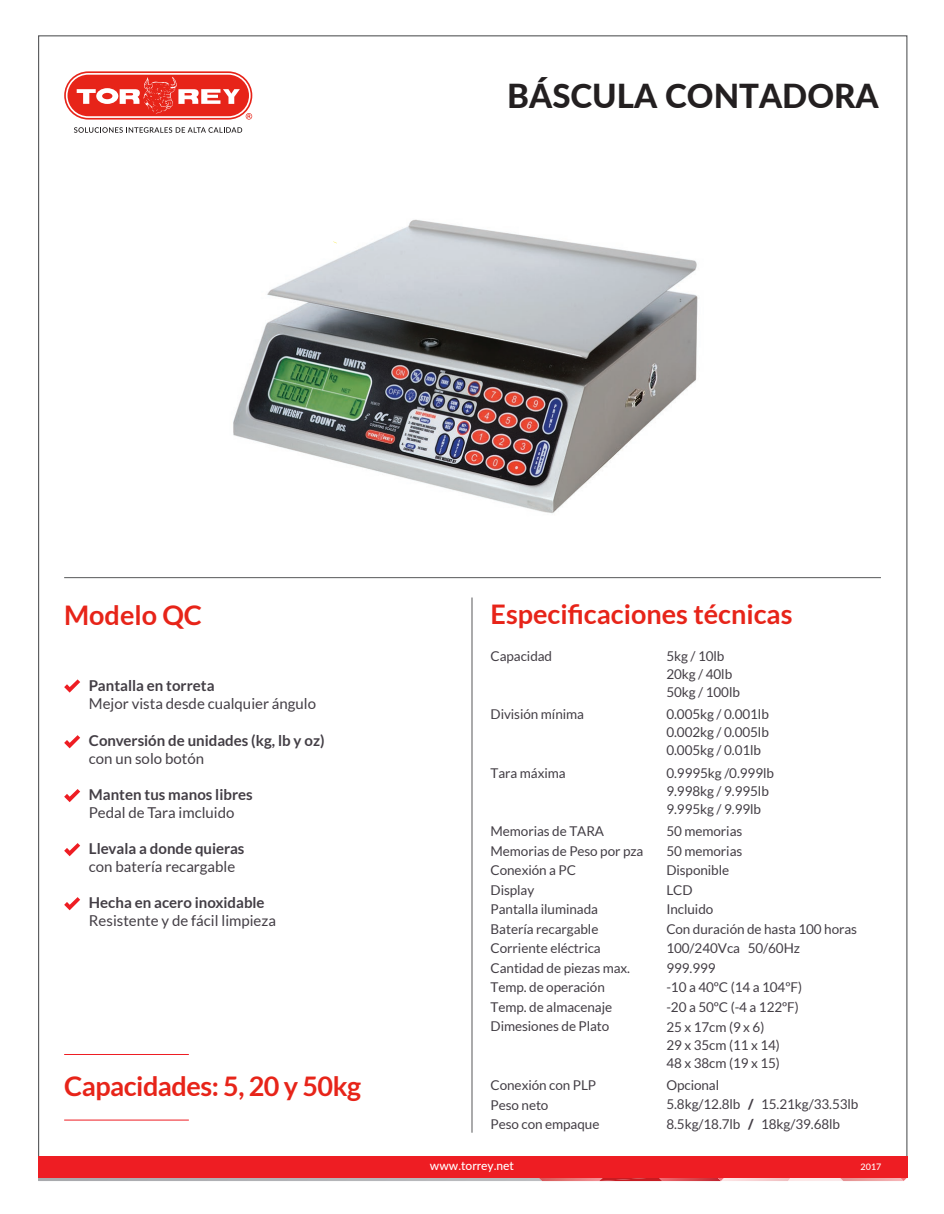
<style>
.page{position:relative;width:944px;height:1214px;background:#fff}
.page>*{position:absolute;margin:0;border:0;box-sizing:border-box;transform-origin:0 0}
.t1{font:800 33px "Lato";color:#231f20}
.t2{font:700 27px "Lato";color:#e72419}
.t3{font:700 27px "Lato";letter-spacing:-.02em;color:#e72419}
.t4{font:700 15px "Lato";color:#433e45}
.t5{font:15px "Lato";color:#433e45}
.t6{font:13.5px/19.5px "Lato";letter-spacing:-.005em;color:#433e45}
.t7{font:500 12px "Lato";color:#fff}
.t8{font:500 9px "Lato";color:#fff}
.s1{font-weight:900}
</style>
<div class="page">
<img style="left:214px;top:92px;width:501px;height:487px">
<svg style="left:38px;top:1177px;width:869px;height:4px;background:#d18084"></svg>
<div style="left:64px;top:71px;width:188px;height:49px;background:#e72419;border-radius:24px"></div>
<svg style="left:66px;top:73px;width:186px;height:47px"></svg>
<svg style="left:74px;top:127px;width:168px;height:6px"></svg>
<hr style="left:471px;top:597px;width:1px;height:535px;background:#57585a">
<hr style="left:64px;top:577px;width:817px;height:1px;background:#57585a">
<div style="left:38px;top:1156px;width:869px;height:21px;background:#ee1d23"></div>
<svg style="left:64px;top:679px;width:16px;height:13px"></svg>
<svg style="left:64px;top:843px;width:16px;height:13px"></svg>
<svg style="left:64px;top:789px;width:16px;height:13px"></svg>
<svg style="left:64px;top:897px;width:16px;height:13px"></svg>
<svg style="left:64px;top:735px;width:16px;height:13px"></svg>
<hr style="left:64px;top:1054px;width:125px;height:1px;background:#ee1d23">
<hr style="left:64px;top:1119px;width:125px;height:1px;background:#ee1d23">
<h1 class="t1" style="left:507px;top:71px;width:373px">BÁSCULA CONTADORA</h1>
<h2 class="t2" style="left:64px;top:599px;width:139px">Modelo QC</h2>
<p class="t4" style="left:89px;top:676px;width:127px">Pantalla en torreta</p>
<p class="t5" style="left:89px;top:695px;width:229px">Mejor vista desde cualquier ángulo</p>
<p class="t4" style="left:89px;top:732px;width:237px">Conversión de unidades (kg, lb y oz)</p>
<p class="t5" style="left:89px;top:750px;width:117px">con un solo botón</p>
<p class="t4" style="left:89px;top:786px;width:165px">Manten tus manos libres</p>
<p class="t5" style="left:89px;top:804px;width:147px">Pedal de Tara imcluido</p>
<p class="t4" style="left:89px;top:840px;width:157px">Llevala a donde quieras</p>
<p class="t5" style="left:89px;top:858px;width:148px">con batería recargable</p>
<p class="t4" style="left:89px;top:894px;width:177px">Hecha en acero inoxidable</p>
<p class="t5" style="left:89px;top:912px;width:188px">Resistente y de fácil limpieza</p>
<h2 class="t3" style="left:64px;top:1071px;width:298px">Capacidades: 5, 20 y 50kg</h2>
<h2 class="t2" style="left:490px;top:598px;width:303px">Especificaciones técnicas</h2>
<p class="t6" style="left:490px;top:646px;width:63px">Capacidad</p>
<p class="t6" style="left:666px;top:647px;width:75px;line-height:18px">5kg / 10lb<br>20kg / 40lb<br>50kg / 100lb</p>
<p class="t6" style="left:490px;top:704px;width:95px">División mínima</p>
<p class="t6" style="left:490px;top:763px;width:77px">Tara máxima</p>
<p class="t6" style="left:666px;top:705px;width:104px;line-height:18px;text-align:justify">0.005kg / 0.001lb 0.002kg / 0.005lb 0.005kg / 0.01lb</p>
<p class="t6" style="left:666px;top:763px;width:109px;line-height:18px">0.9995kg /0.999lb<br>9.998kg / 9.995lb<br>9.995kg / 9.99lb</p>
<p class="t6" style="left:490px;top:821px;width:154px">Memorias de TARA<br>Memorias de Peso por pza<br>Conexión a PC<br>Display<br>Pantalla iluminada<br>Batería recargable<br>Corriente eléctrica<br>Cantidad de piezas max.<br>Temp. de operación<br>Temp. de almacenaje<br>Dimesiones de Plato</p>
<p class="t6" style="left:666px;top:821px;width:192px">50 memorias<br>50 memorias<br>Disponible<br>LCD<br>Incluido<br>Con duración de hasta 100 horas<br>100/240Vca 50/60Hz<br>999.999<br>-10 a 40ºC (14 a 104ºF)<br>-20 a 50ºC (-4 a 122ºF)</p>
<p class="t6" style="left:666px;top:1017px;width:115px;line-height:18px">25 x 17cm (9 x 6)<br>29 x 35cm (11 x 14)<br>48 x 38cm (19 x 15)</p>
<p class="t6" style="left:490px;top:1075px;width:110px">Conexión con PLP<br>Peso neto<br>Peso con empaque</p>
<p class="t6" style="left:666px;top:1075px;width:194px">Opcional<br>5.8kg/12.8lb <span class="s1">/</span> 15.21kg/33.53lb<br>8.5kg/18.7lb <span class="s1">/</span> 18kg/39.68lb</p>
<p class="t7" style="left:430px;top:1156px;width:86px">www.torrey.net</p>
<p class="t8" style="left:860px;top:1159px;width:22px">2017</p>
</div>
